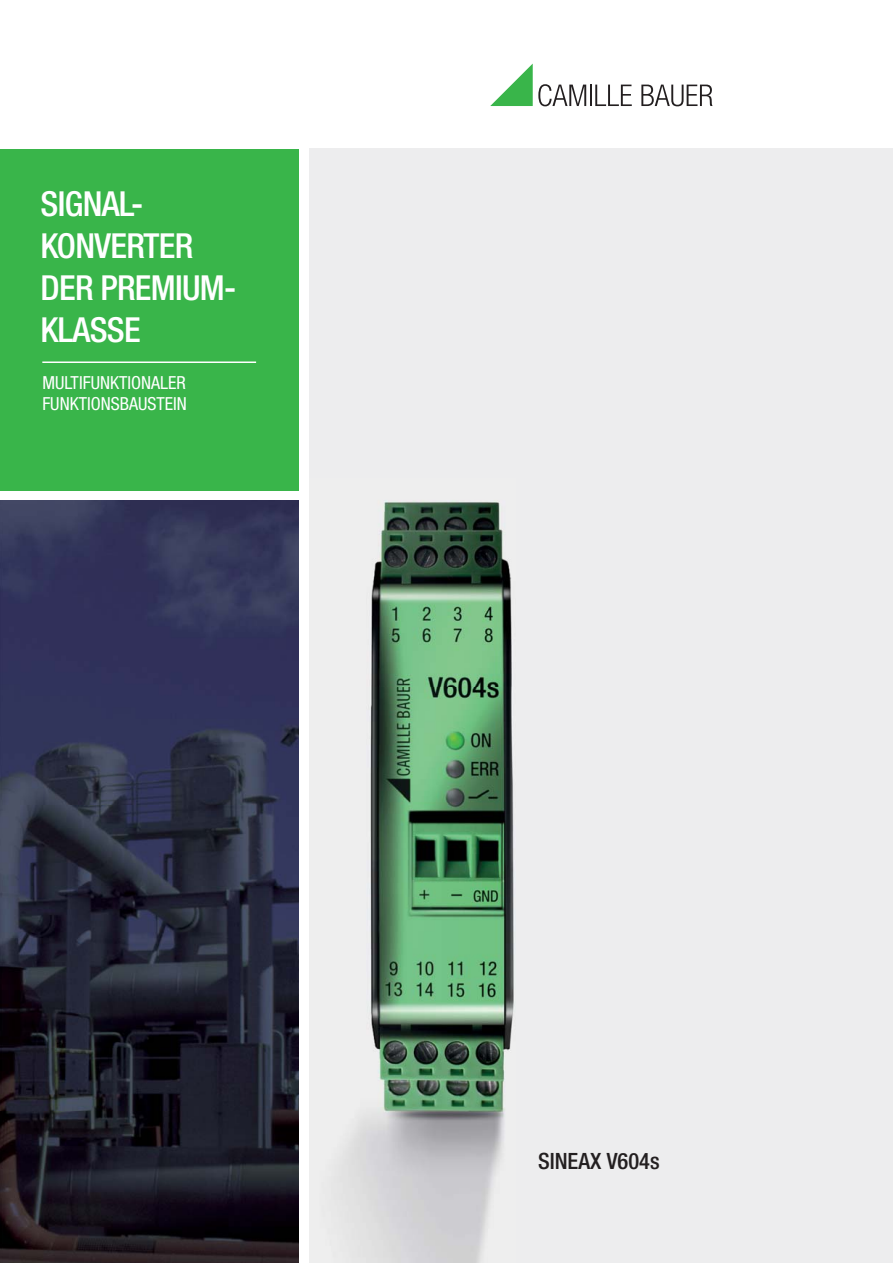
<style>
.page{position:relative;width:893px;height:1263px;background:#fff}
.page>*{position:absolute;margin:0;border:0;box-sizing:border-box;transform-origin:0 0}
.t1{font:500 condensed 34.5px/42px "Helvetica Neue LTW1 G";letter-spacing:-.02em;color:#fff}
.t2{font:500 condensed 22.5px "Helvetica Neue LTW1 G";color:#231f20}
.t3{font:condensed 18px/21px "Helvetica Neue LTW1 G";color:#fff}
</style>
<div class="page">
<div style="left:309px;top:149px;width:583px;height:1114px;background:#ededee"></div>
<div style="left:0;top:149px;width:298px;height:341px;background:#39b54a"></div>
<svg style="left:490px;top:64px;width:42px;height:42px"></svg>
<svg style="left:538px;top:84px;width:93px;height:22px"></svg>
<svg style="left:641px;top:85px;width:71px;height:21px"></svg>
<hr style="left:42px;top:362px;width:214px;height:1px;background:#fff">
<img style="left:294px;top:478px;width:220px;height:785px">
<svg style="left:294px;top:478px;width:4px;height:12px"></svg>
<img style="left:0;top:501px;width:298px;height:762px">
<h1 class="t1" style="left:41px;top:187px;width:197px">SIGNAL-<br>KONVERTER<br>DER PREMIUM-<br>KLASSE</h1>
<p class="t3" style="left:42px;top:374px;width:146px">MULTIFUNKTIONALER<br>FUNKTIONSBAUSTEIN</p>
<p class="t2" style="left:538px;top:1153px;width:123px">SINEAX V604s</p>
</div>
